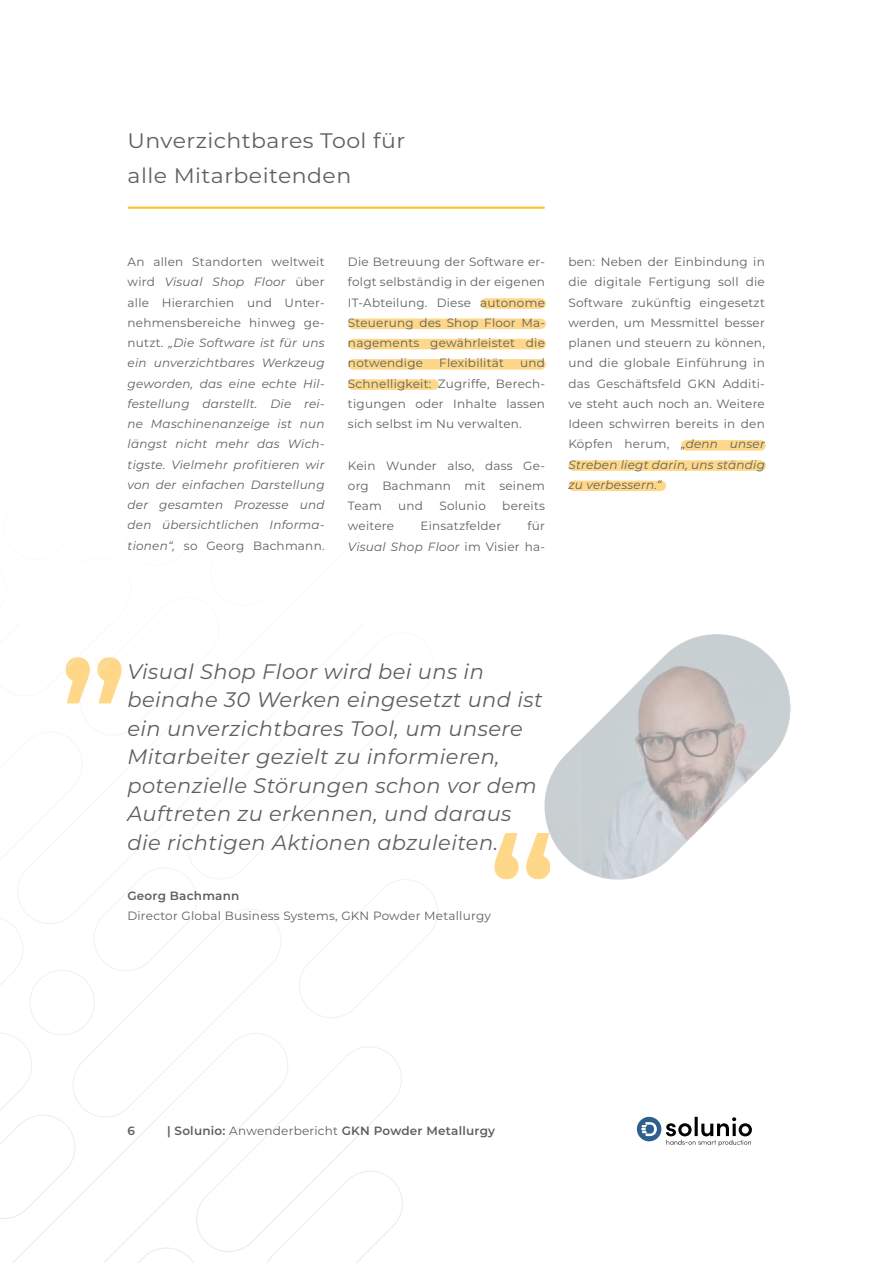
<style>
.page{position:relative;width:893px;height:1263px;background:#fff}
.page>*{position:absolute;margin:0;border:0;box-sizing:border-box;transform-origin:0 0}
.t1{font:600 150px "Montserrat";color:#fff}
.t2{font:italic 21px/28.5px "Montserrat";letter-spacing:.02em;color:#5d6061}
.t3{font:21px/35.2px "Montserrat";letter-spacing:.02em;color:#5d6061;scale:1.05 1}
.t4{font:12px/20.2px "Montserrat";letter-spacing:.02em;color:#5d6061;text-align:justify}
.t5{font:italic 12px/20.2px "Montserrat";letter-spacing:.02em;color:#5d6061;text-align:justify}
.t6{font:600 12px "Montserrat";letter-spacing:.02em;color:#5d6061}
.s1{font-style:normal}
.s2{font-style:italic}
.s3{font-weight:400}
</style>
<div class="page">
<svg style="left:0;top:709px;width:219px;height:507px"></svg>
<img style="left:544px;top:740px;width:36px;height:129px">
<img style="left:580px;top:634px;width:211px;height:246px">
<hr style="left:129px;top:207px;width:415px;height:2px;background:#fec231">
<div style="left:486px;top:298px;width:54px;height:11px;background:#fed888"></div>
<svg style="left:504px;top:298px;width:27px;height:11px"></svg>
<div style="left:353px;top:319px;width:187px;height:10px;background:#fed888"></div>
<div style="left:353px;top:339px;width:187px;height:10px;background:#fed888"></div>
<div style="left:353px;top:359px;width:187px;height:11px;background:#fed888"></div>
<svg style="left:374px;top:369px;width:155px;height:1px"></svg>
<div style="left:353px;top:379px;width:80px;height:11px;background:#fed888"></div>
<svg style="left:373px;top:379px;width:50px;height:11px"></svg>
<div style="left:686px;top:440px;width:74px;height:11px;background:#fed888"></div>
<svg style="left:711px;top:450px;width:36px;height:1px"></svg>
<div style="left:574px;top:460px;width:186px;height:11px;background:#fed888"></div>
<svg style="left:594px;top:460px;width:155px;height:11px"></svg>
<div style="left:574px;top:481px;width:86px;height:10px;background:#fed888"></div>
<svg style="left:544px;top:833px;width:6px;height:36px"></svg>
<svg style="left:666px;top:1117px;width:86px;height:29px"></svg>
<div style="left:637px;top:1117px;width:24px;height:24px;background:#2e5f8d;border-radius:50%"></div>
<svg style="left:641px;top:1122px;width:16px;height:14px"></svg>
<h2 class="t3" style="left:128px;top:122px;width:266px">Unverzichtbares Tool für alle Mitarbeitenden</h2>
<p class="t5" style="left:128px;top:251px;width:199px"><span class="s1">An allen Standorten weltweit wird</span> Visual Shop Floor <span class="s1">über alle Hierarchien und Unter&shy;nehmensbereiche hinweg ge&shy;nutzt.</span> „Die Software ist für uns ein unverzichtbares Werkzeug geworden, das eine echte Hil&shy;festellung darstellt. Die rei&shy;ne Maschinenanzeige ist nun längst nicht mehr das Wich&shy;tigste. Vielmehr profitieren wir von der einfachen Darstellung der gesamten Prozesse und den übersichtlichen Informa&shy;tionen“, <span class="s1">so Georg Bachmann.</span></p>
<p class="t4" style="left:348px;top:251px;width:199px">Die Betreuung der Software er&shy;folgt selbständig in der eigenen IT-Abteilung. Diese autonome Steuerung des Shop Floor Ma&shy;nagements gewährleistet die notwendige</p>
<p class="t4" style="left:348px;top:352px;width:199px;text-indent:172px">und Schnelligkeit: Zugriffe, Berech&shy;tigungen oder Inhalte lassen sich selbst im Nu verwalten.</p>
<p class="t4" style="left:348px;top:455px;width:199px">Kein Wunder also, dass Ge&shy;org Bachmann mit seinem Team</p>
<p class="t4" style="left:439px;top:352px;width:66px">Flexibilität</p>
<p class="t4" style="left:398px;top:495px;width:26px">und</p>
<p class="t4" style="left:439px;top:495px;width:48px">Solunio</p>
<p class="t4" style="left:502px;top:495px;width:44px">bereits</p>
<p class="t4" style="left:348px;top:515px;width:48px">weitere</p>
<p class="t4" style="left:420px;top:515px;width:82px">Einsatzfelder</p>
<p class="t5" style="left:348px;top:515px;width:199px;text-align:right"><span class="s1">für<br></span>Visual Shop Floor <span class="s1">im Visier ha-</span></p>
<p class="t4" style="left:568px;top:251px;width:198px">ben: Neben der Einbindung in die digitale Fertigung soll die Software zukünftig eingesetzt werden, um Messmittel besser planen und steuern zu können, und die globale Einführung in das Geschäftsfeld GKN Additi&shy;ve steht auch noch an. Weitere Ideen schwirren bereits in den Köpfen herum, <span class="s2">„denn unser Streben liegt darin, uns ständig zu verbessern.“</span></p>
<h1 class="t1" style="left:59px;top:521px;width:70px">„</h1>
<p class="t2" style="left:127px;top:656px;width:417px">Visual Shop Floor wird bei uns in beinahe 30 Werken eingesetzt und ist ein unverzichtbares Tool, um unsere Mitarbeiter gezielt zu informieren, potenzielle Störungen schon vor dem Auftreten zu erkennen, und daraus die richtigen Aktionen abzuleiten.</p>
<p class="t6" style="left:127px;top:887px;width:114px">Georg Bachmann</p>
<p class="t4" style="left:127px;top:905px;width:365px">Director Global Business Systems, GKN Powder Metallurgy</p>
<h1 class="t1" style="left:557px;top:1015px;width:70px;rotate:-180deg">„</h1>
<p class="t6" style="left:128px;top:1123px;width:9px">6</p>
<p class="t6" style="left:167px;top:1123px;width:330px">| Solunio: <span class="s3">Anwenderbericht</span> GKN Powder Metallurgy</p>
</div>
